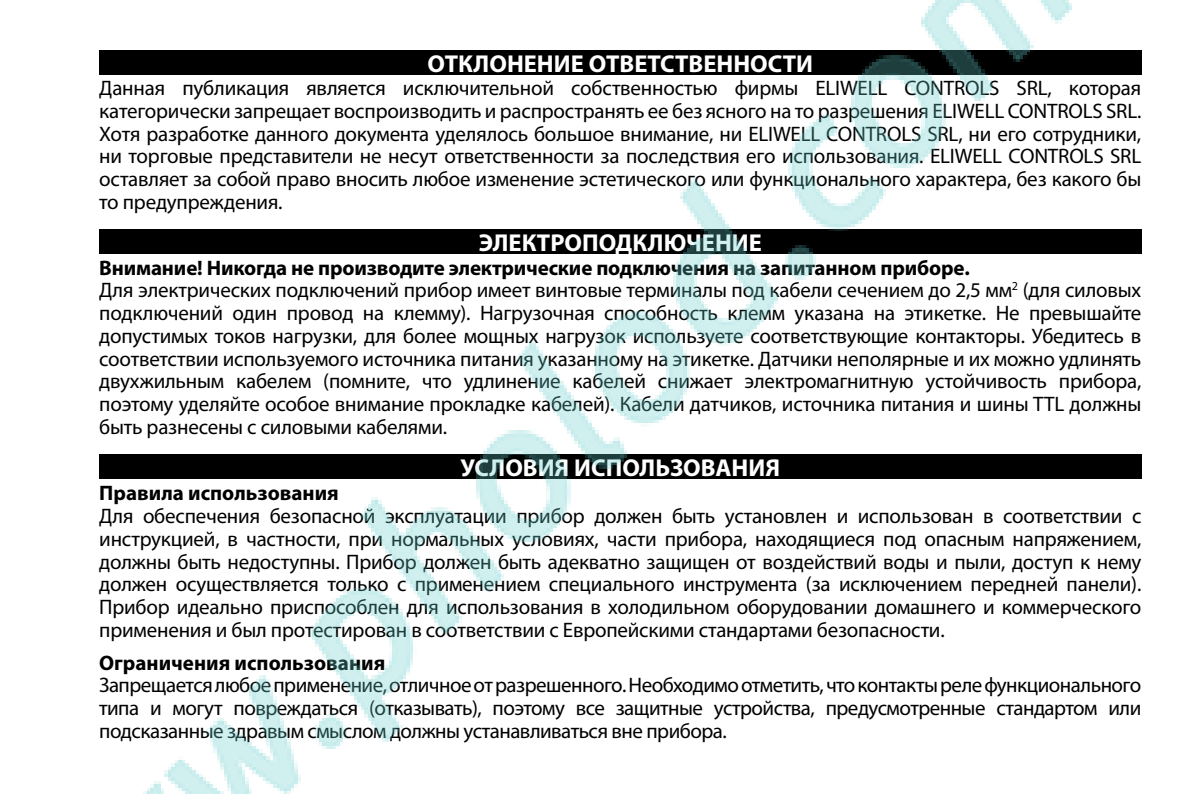
<style>
.page{position:relative;width:1191px;height:794px;background:#fff}
.page>*{position:absolute;margin:0;border:0;box-sizing:border-box;transform-origin:0 0}
.t1{font:700 24.5px "Myriad Pro";color:#fff}
.t2{font:21px/22.8px "Myriad Pro";letter-spacing:-.01em;color:#000;text-align:justify}
.t3{font:700 21px "Myriad Pro";color:#000}
.s1{font-weight:700}
</style>
<div class="page">
<img style="left:99px;top:0;width:1043px;height:794px">
<p class="t1" style="left:427px;top:47px;width:387px">ОТКЛОНЕНИЕ ОТВЕТСТВЕННОСТИ</p>
<p class="t2" style="left:99px;top:76px;width:1043px">Данная публикация является исключительной собственностью фирмы ELIWELL CONTROLS SRL, которая категорически запрещает воспроизводить и распространять ее без ясного на то разрешения ELIWELL CONTROLS SRL.<br>Хотя разработке данного документа уделялось большое внимание, ни ELIWELL CONTROLS SRL, ни его сотрудники, ни торговые представители не несут ответственности за последствия его использования. ELIWELL CONTROLS SRL оставляет за собой право вносить любое изменение эстетического или функционального характера, без какого бы то предупреждения.</p>
<p class="t1" style="left:479px;top:227px;width:285px">ЭЛЕКТРОПОДКЛЮЧЕНИЕ</p>
<p class="t2" style="left:99px;top:256px;width:1043px;text-align:left"><span class="s1">Внимание! Никогда не производите электрические подключения на запитанном приборе.<br></span>Для электрических подключений прибор имеет винтовые терминалы под кабели сечением до 2,5 мм<sup>2</sup> (для силовых подключений один провод на клемму). Нагрузочная способность клемм указана на этикетке. Не превышайте допустимых токов нагрузки, для более мощных нагрузок используете соответствующие контакторы. Убедитесь в соответствии используемого источника питания указанному на этикетке. Датчики неполярные и их можно удлинять двухжильным кабелем (помните, что удлинение кабелей снижает электромагнитную устойчивость прибора, поэтому уделяйте особое внимание прокладке кабелей). Кабели датчиков, источника питания и шины TTL должны быть разнесены с силовыми кабелями.</p>
<p class="t1" style="left:460px;top:452px;width:321px">УСЛОВИЯ ИСПОЛЬЗОВАНИЯ</p>
<p class="t3" style="left:99px;top:479px;width:241px">Правила использования</p>
<p class="t2" style="left:99px;top:504px;width:1043px">Для обеспечения безопасной эксплуатации прибор должен быть установлен и использован в соответствии с инструкцией, в частности, при нормальных условиях, части прибора, находящиеся под опасным напряжением, должны быть недоступны. Прибор должен быть адекватно защищен от воздействий воды и пыли, доступ к нему должен осуществляется только с применением специального инструмента (за исключением передней панели).<br>Прибор идеально приспособлен для использования в холодильном оборудовании домашнего и коммерческого применения и был протестирован в соответствии с Европейскими стандартами безопасности.</p>
<p class="t3" style="left:99px;top:649px;width:287px">Ограничения использования</p>
<p class="t2" style="left:99px;top:673px;width:1043px">Запрещается любое применение, отличное от разрешенного. Необходимо отметить, что контакты реле функционального типа и могут повреждаться (отказывать), поэтому все защитные устройства, предусмотренные стандартом или подсказанные здравым смыслом должны устанавливаться вне прибора.</p>
</div>
